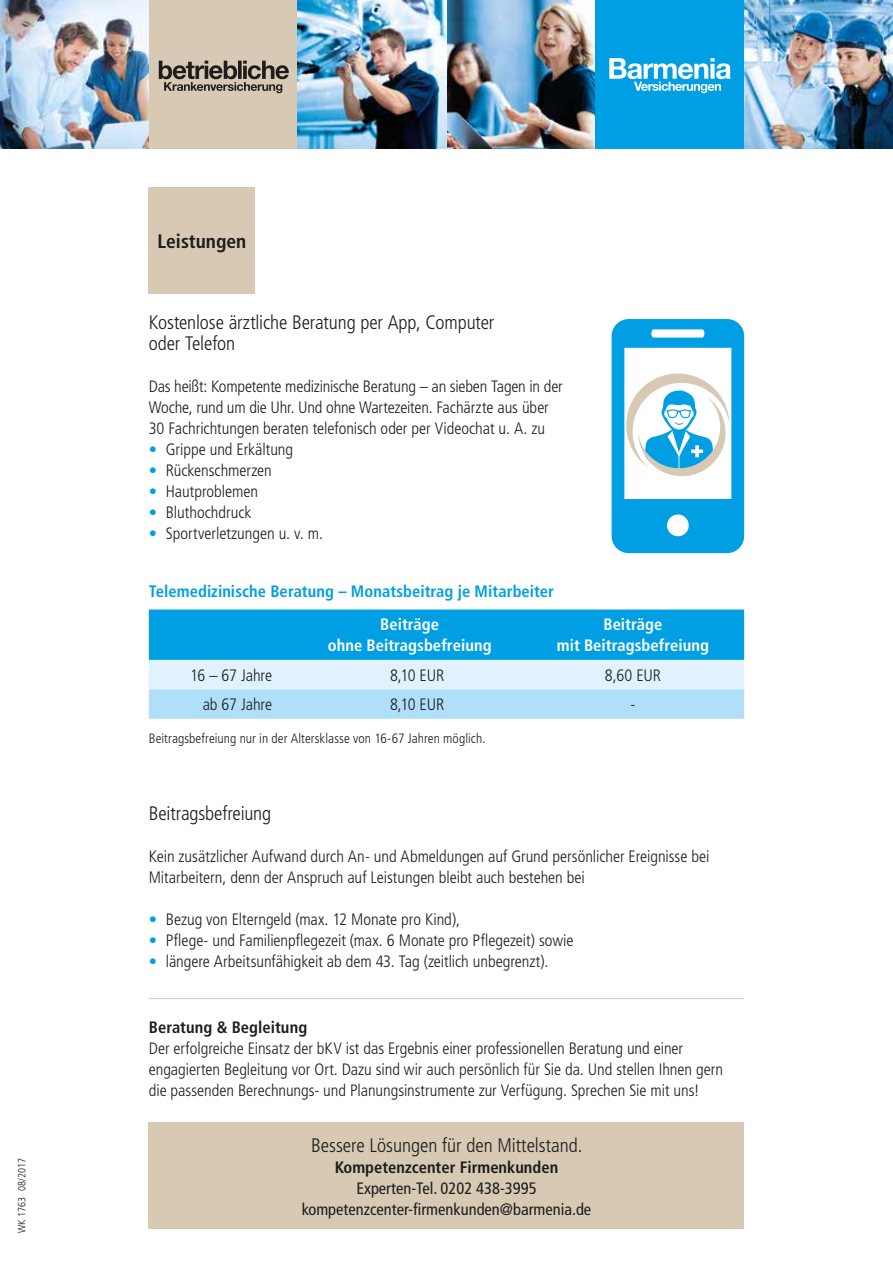
<style>
.page{position:relative;width:893px;height:1263px;background:#fff}
.page>*{position:absolute;margin:0;border:0;box-sizing:border-box;transform-origin:0 0}
.t1{font:300 condensed 19.5px/21px "Frutiger LT Std";letter-spacing:-.005em;color:#1d1d1b}
.t2{font:700 condensed 19.5px "Frutiger LT Std";color:#1d1d1b}
.t3{font:300 condensed 16.5px/21px "Frutiger LT Std";letter-spacing:-.005em;color:#1d1d1b}
.t4{font:condensed 16.5px/21px "Frutiger LT Std";color:#1d1d1b;text-align:center}
.t5{font:700 condensed 16.5px/21px "Frutiger LT Std";letter-spacing:.005em;color:#fff;text-align:center}
.t6{font:700 condensed 16.5px "Frutiger LT Std";letter-spacing:.005em;color:#009fe3}
.t7{font:700 condensed 16.5px "Frutiger LT Std";color:#1d1d1b}
.t8{font:300 condensed 13.5px "Frutiger LT Std";letter-spacing:.005em;color:#1d1d1b}
.t9{font:300 condensed 10.5px "Frutiger LT Std";color:#1d1d1b}
.s1{color:#009fe3}
</style>
<div class="page">
<div style="left:149px;top:1123px;width:595px;height:106px;background:#d7c9b4"></div>
<svg style="left:149px;top:609px;width:595px;height:110px;background:#6cc7f0"></svg>
<div style="left:149px;top:187px;width:106px;height:106px;background:#d7c9b4"></div>
<hr style="left:149px;top:998px;width:595px;height:1px;background:#d7c9b4">
<div style="left:149px;top:0;width:149px;height:149px;background:#d7c9b4"></div>
<svg style="left:159px;top:61px;width:130px;height:32px"></svg>
<img style="left:744px;top:0;width:149px;height:149px">
<img style="left:298px;top:0;width:297px;height:149px">
<img style="left:0;top:0;width:149px;height:149px">
<div style="left:595px;top:0;width:149px;height:149px;background:#009fe3"></div>
<svg style="left:609px;top:58px;width:122px;height:35px"></svg>
<svg style="left:612px;top:319px;width:132px;height:234px"></svg>
<p class="t9" style="left:16px;top:1233px;width:77px;rotate:-90deg">WK 1763 08/2017</p>
<p class="t2" style="left:158px;top:229px;width:90px">Leistungen</p>
<p class="t1" style="left:149px;top:312px;width:347px">Kostenlose ärztliche Beratung per App, Computer oder Telefon</p>
<p class="t3" style="left:149px;top:376px;width:415px">Das heißt: Kompetente medizinische Beratung – an sieben Tagen in der<br>Woche, rund um die Uhr. Und ohne Wartezeiten. Fachärzte aus über<br>30 Fachrichtungen beraten telefonisch oder per Videochat u. A. zu</p>
<p class="t3" style="left:149px;top:439px;width:146px"><span class="s1">•</span> Grippe und Erkältung</p>
<p class="t3" style="left:149px;top:460px;width:125px"><span class="s1">•</span> Rückenschmerzen</p>
<p class="t3" style="left:149px;top:481px;width:111px"><span class="s1">•</span> Hautproblemen</p>
<p class="t3" style="left:149px;top:502px;width:104px"><span class="s1">•</span> Bluthochdruck</p>
<p class="t3" style="left:149px;top:523px;width:176px"><span class="s1">•</span> Sportverletzungen u. v. m.</p>
<p class="t6" style="left:149px;top:581px;width:407px">Telemedizinische Beratung – Monatsbeitrag je Mitarbeiter</p>
<p class="t5" style="left:328px;top:614px;width:165px">Beiträge<br>ohne Beitragsbefreiung</p>
<p class="t5" style="left:557px;top:614px;width:154px">Beiträge<br>mit Beitragsbefreiung</p>
<p class="t3" style="left:190px;top:665px;width:83px">16 – 67 Jahre</p>
<p class="t3" style="left:390px;top:665px;width:56px">8,10 EUR</p>
<p class="t3" style="left:605px;top:665px;width:58px">8,60 EUR</p>
<p class="t3" style="left:203px;top:694px;width:71px">ab 67 Jahre</p>
<p class="t3" style="left:390px;top:694px;width:56px">8,10 EUR</p>
<p class="t3" style="left:630px;top:694px;width:6px">-</p>
<p class="t8" style="left:149px;top:730px;width:338px">Beitragsbefreiung nur in der Altersklasse von 16-67 Jahren möglich.</p>
<p class="t1" style="left:149px;top:803px;width:124px">Beitragsbefreiung</p>
<p class="t3" style="left:149px;top:846px;width:562px">Kein zusätzlicher Aufwand durch An- und Abmeldungen auf Grund persönlicher Ereignisse bei<br>Mitarbeitern, denn der Anspruch auf Leistungen bleibt auch bestehen bei</p>
<p class="t3" style="left:149px;top:909px;width:313px"><span class="s1">•</span> Bezug von Elterngeld (max. 12 Monate pro Kind),</p>
<p class="t3" style="left:149px;top:930px;width:426px"><span class="s1">•</span> Pflege- und Familienpflegezeit (max. 6 Monate pro Pflegezeit) sowie</p>
<p class="t3" style="left:149px;top:951px;width:401px"><span class="s1">•</span> längere Arbeitsunfähigkeit ab dem 43. Tag (zeitlich unbegrenzt).</p>
<p class="t7" style="left:149px;top:1017px;width:160px">Beratung &amp; Begleitung</p>
<p class="t3" style="left:149px;top:1038px;width:576px">Der erfolgreiche Einsatz der bKV ist das Ergebnis einer professionellen Beratung und einer engagierten Begleitung vor Ort. Dazu sind wir auch persönlich für Sie da. Und stellen Ihnen gern die passenden Berechnungs- und Planungsinstrumente zur Verfügung. Sprechen Sie mit uns!</p>
<p class="t1" style="left:311px;top:1135px;width:273px">Bessere Lösungen für den Mittelstand.</p>
<p class="t7" style="left:335px;top:1157px;width:225px">Kompetenzcenter Firmenkunden</p>
<p class="t4" style="left:302px;top:1177px;width:291px">Experten-Tel. 0202 438-3995 kompetenzcenter-firmenkunden@barmenia.de</p>
</div>
